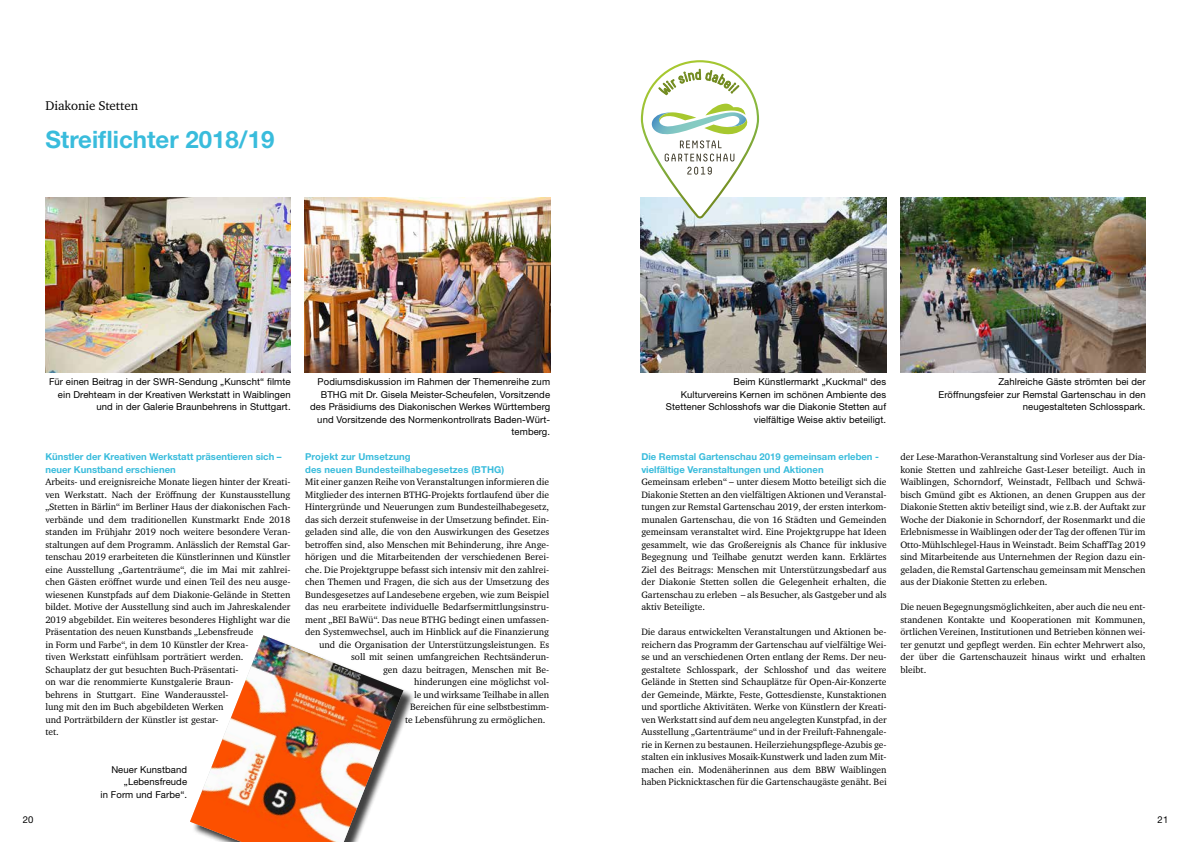
<style>
.page{position:relative;width:1191px;height:842px;background:#fff}
.page>*{position:absolute;margin:0;border:0;box-sizing:border-box;transform-origin:0 0}
.t1{font:700 24px "Helvetica Neue LT Std";color:#39bcdc}
.t2{font:13px "Charter ITC Std";color:#000}
.t3{font:9.5px/12.5px "Charter ITC Std";color:#000;text-align:justify}
.t4{font:9.5px/12.5px "Helvetica Neue LT Std";letter-spacing:.01em;color:#000;text-align:right}
.t5{font:700 9.5px/12.5px "Helvetica Neue LT Std";color:#39bcdc}
</style>
<div class="page">
<img style="left:641px;top:198px;width:245px;height:174px">
<img style="left:900px;top:198px;width:245px;height:175px">
<img style="left:45px;top:198px;width:246px;height:175px">
<img style="left:305px;top:198px;width:245px;height:175px">
<svg style="left:641px;top:60px;width:118px;height:158px"></svg>
<div style="left:192px;top:637px;width:223px;height:205px;background:#000;opacity:.75"></div>
<img style="left:190px;top:635px;width:213px;height:207px">
<h2 class="t2" style="left:45px;top:98px;width:94px">Diakonie Stetten</h2>
<h1 class="t1" style="left:45px;top:124px;width:230px">Streiflichter 2018/19</h1>
<p class="t4" style="left:49px;top:375px;width:243px">Für einen Beitrag in der SWR-Sendung „Kunscht“ filmte ein Drehteam in der Kreativen Werkstatt in Waiblingen und in der Galerie Braunbehrens in Stuttgart.</p>
<p class="t4" style="left:666px;top:375px;width:222px">Beim Künstlermarkt „Kuckmal“ des<br>Kulturvereins Kernen im schönen Ambiente des Stettener Schlosshofs war die Diakonie Stetten auf vielfältige Weise aktiv beteiligt.</p>
<p class="t4" style="left:310px;top:375px;width:241px">Podiumsdiskussion im Rahmen der Themenreihe zum BTHG mit Dr. Gisela Meister-Scheufelen, Vorsitzende des Präsidiums des Diakonischen Werkes Württemberg und Vorsitzende des Normenkontrollrats Baden-Würt&shy;temberg.</p>
<p class="t5" style="left:45px;top:450px;width:238px">Künstler der Kreativen Werkstatt präsentieren sich – neuer Kunstband erschienen</p>
<p class="t3" style="left:45px;top:476px;width:247px;text-align:left">Arbeits- und ereignisreiche Monate liegen hinter der Kreati&shy;ven Werkstatt. Nach der Eröffnung der Kunstausstellung „Stetten in Bärlin“ im Berliner Haus der diakonischen Fach&shy;verbände und dem traditionellen Kunstmarkt Ende 2018 standen im Frühjahr 2019 noch weitere besondere Veran&shy;staltungen auf dem Programm. Anlässlich der Remstal Gar&shy;tenschau 2019 erarbeiteten die Künstlerinnen und Künstler eine Ausstellung „Gartenträume“, die im Mai mit zahlrei&shy;chen Gästen eröffnet wurde und einen Teil des neu ausge&shy;wiesenen Kunstpfads auf dem Diakonie-Gelände in Stetten bildet. Motive der Ausstellung sind auch im Jahreskalender 2019 abgebildet. Ein weiteres besonderes Highlight war die Präsentation des neuen Kunstbands „Lebensfreude<br>in Form und Farbe“, in dem 10 Künstler der Krea-<br>tiven Werkstatt einfühlsam porträtiert werden.<br>Schauplatz der gut besuchten Buch-Präsentati-<br>on war die renommierte Kunstgalerie Braun-<br>behrens in Stuttgart. Eine Wanderausstel-<br>lung mit den im Buch abgebildeten Werken<br>und Porträtbildern der Künstler ist gestar-<br>tet.</p>
<p class="t4" style="left:101px;top:763px;width:88px">Neuer Kunstband „Lebensfreude<br>in Form und Farbe“.</p>
<p class="t5" style="left:305px;top:450px;width:201px">Projekt zur Umsetzung<br>des neuen Bundesteilhabegesetzes (BTHG)</p>
<p class="t3" style="left:305px;top:476px;width:246px">Mit einer ganzen Reihe von Veranstaltungen informieren die</p>
<p class="t3" style="left:305px;top:488px;width:246px">Mitglieder des internen BTHG-Projekts fortlaufend über die</p>
<p class="t3" style="left:305px;top:501px;width:245px">Hintergründe und Neuerungen zum Bundesteilhabegesetz,</p>
<p class="t3" style="left:305px;top:513px;width:245px">das sich derzeit stufenweise in der Umsetzung befindet. Ein-</p>
<p class="t3" style="left:305px;top:526px;width:245px">geladen sind alle, die von den Auswirkungen des Gesetzes</p>
<p class="t3" style="left:305px;top:538px;width:246px">betroffen sind, also Menschen mit Behinderung, ihre Ange-</p>
<p class="t3" style="left:305px;top:551px;width:246px">hörigen und die Mitarbeitenden der verschiedenen Berei-</p>
<p class="t3" style="left:305px;top:563px;width:245px">che. Die Projektgruppe befasst sich intensiv mit den zahlrei-</p>
<p class="t3" style="left:305px;top:576px;width:245px">chen Themen und Fragen, die sich aus der Umsetzung des</p>
<p class="t3" style="left:305px;top:588px;width:246px">Bundesgesetzes auf Landesebene ergeben, wie zum Beispiel</p>
<p class="t3" style="left:305px;top:601px;width:246px">das neu erarbeitete individuelle Bedarfsermittlungsinstru-</p>
<p class="t3" style="left:305px;top:613px;width:245px">ment „BEI BaWü“. Das neue BTHG bedingt einen umfassen-</p>
<p class="t3" style="left:305px;top:626px;width:245px">den Systemwechsel, auch im Hinblick auf die Finanzierung</p>
<p class="t3" style="left:319px;top:638px;width:232px">und die Organisation der Unterstützungsleistungen. Es</p>
<p class="t3" style="left:351px;top:651px;width:200px">soll mit seinen umfangreichen Rechtsänderun-</p>
<p class="t3" style="left:383px;top:663px;width:168px">gen dazu beitragen, Menschen mit Be-</p>
<p class="t3" style="left:414px;top:676px;width:137px">hinderungen eine möglichst vol-</p>
<p class="t3" style="left:414px;top:688px;width:136px">le und wirksame Teilhabe in allen</p>
<p class="t3" style="left:410px;top:701px;width:141px">Bereichen für eine selbstbestimm-</p>
<p class="t3" style="left:405px;top:713px;width:142px">te Lebensführung zu ermöglichen.</p>
<p class="t5" style="left:641px;top:450px;width:239px">Die Remstal Gartenschau 2019 gemeinsam erleben - vielfältige Veranstaltungen und Aktionen</p>
<p class="t3" style="left:641px;top:476px;width:247px">Gemeinsam erleben“ – unter diesem Motto beteiligt sich die Diakonie Stetten an den vielfältigen Aktionen und Veranstal&shy;tungen zur Remstal Gartenschau 2019, der ersten interkom&shy;munalen Gartenschau, die von 16 Städten und Gemeinden gemeinsam veranstaltet wird. Eine Projektgruppe hat Ideen gesammelt, wie das Großereignis als Chance für inklusive Begegnung und Teilhabe genutzt werden kann. Erklärtes Ziel des Beitrags: Menschen mit Unterstützungsbedarf aus der Diakonie Stetten sollen die Gelegenheit erhalten, die Gartenschau zu erleben – als Besucher, als Gastgeber und als aktiv Beteiligte.</p>
<p class="t3" style="left:641px;top:626px;width:247px">Die daraus entwickelten Veranstaltungen und Aktionen be&shy;reichern das Programm der Gartenschau auf vielfältige Wei&shy;se und an verschiedenen Orten entlang der Rems. Der neu&shy;gestaltete Schlosspark, der Schlosshof und das weitere Gelände in Stetten sind Schauplätze für Open-Air-Konzerte der Gemeinde, Märkte, Feste, Gottesdienste, Kunstaktionen und sportliche Aktivitäten. Werke von Künstlern der Kreati&shy;ven Werkstatt sind auf dem neu angelegten Kunstpfad, in der Ausstellung „Gartenträume“ und in der Freiluft-Fahnengale&shy;rie in Kernen zu bestaunen. Heilerziehungspflege-Azubis ge&shy;stalten ein inklusives Mosaik-Kunstwerk und laden zum Mit&shy;machen ein. Modenäherinnen aus dem BBW Waiblingen haben Picknicktaschen für die Gartenschaugäste genäht. Bei</p>
<p class="t4" style="left:938px;top:375px;width:208px">Zahlreiche Gäste strömten bei der<br>Eröffnungsfeier zur Remstal Gartenschau in den neugestalteten Schlosspark.</p>
<p class="t3" style="left:900px;top:451px;width:247px">der Lese-Marathon-Veranstaltung sind Vorleser aus der Dia&shy;konie Stetten und zahlreiche Gast-Leser beteiligt. Auch in Waiblingen, Schorndorf, Weinstadt, Fellbach und Schwä&shy;bisch Gmünd gibt es Aktionen, an denen Gruppen aus der Diakonie Stetten aktiv beteiligt sind, wie z.B. der Auftakt zur Woche der Diakonie in Schorndorf, der Rosenmarkt und die Erlebnismesse in Waiblingen oder der Tag der offenen Tür im Otto-Mühlschlegel-Haus in Weinstadt. Beim SchaffTag 2019 sind Mitarbeitende aus Unternehmen der Region dazu ein&shy;geladen, die Remstal Gartenschau gemeinsam mit Menschen aus der Diakonie Stetten zu erleben.</p>
<p class="t3" style="left:900px;top:601px;width:247px">Die neuen Begegnungsmöglichkeiten, aber auch die neu ent&shy;standenen Kontakte und Kooperationen mit Kommunen, örtlichen Vereinen, Institutionen und Betrieben können wei&shy;ter genutzt und gepflegt werden. Ein echter Mehrwert also, der über die Gartenschauzeit hinaus wirkt und erhalten bleibt.</p>
<p class="t4" style="left:23px;top:813px;width:12px">20</p>
<p class="t4" style="left:1157px;top:813px;width:12px">21</p>
</div>
